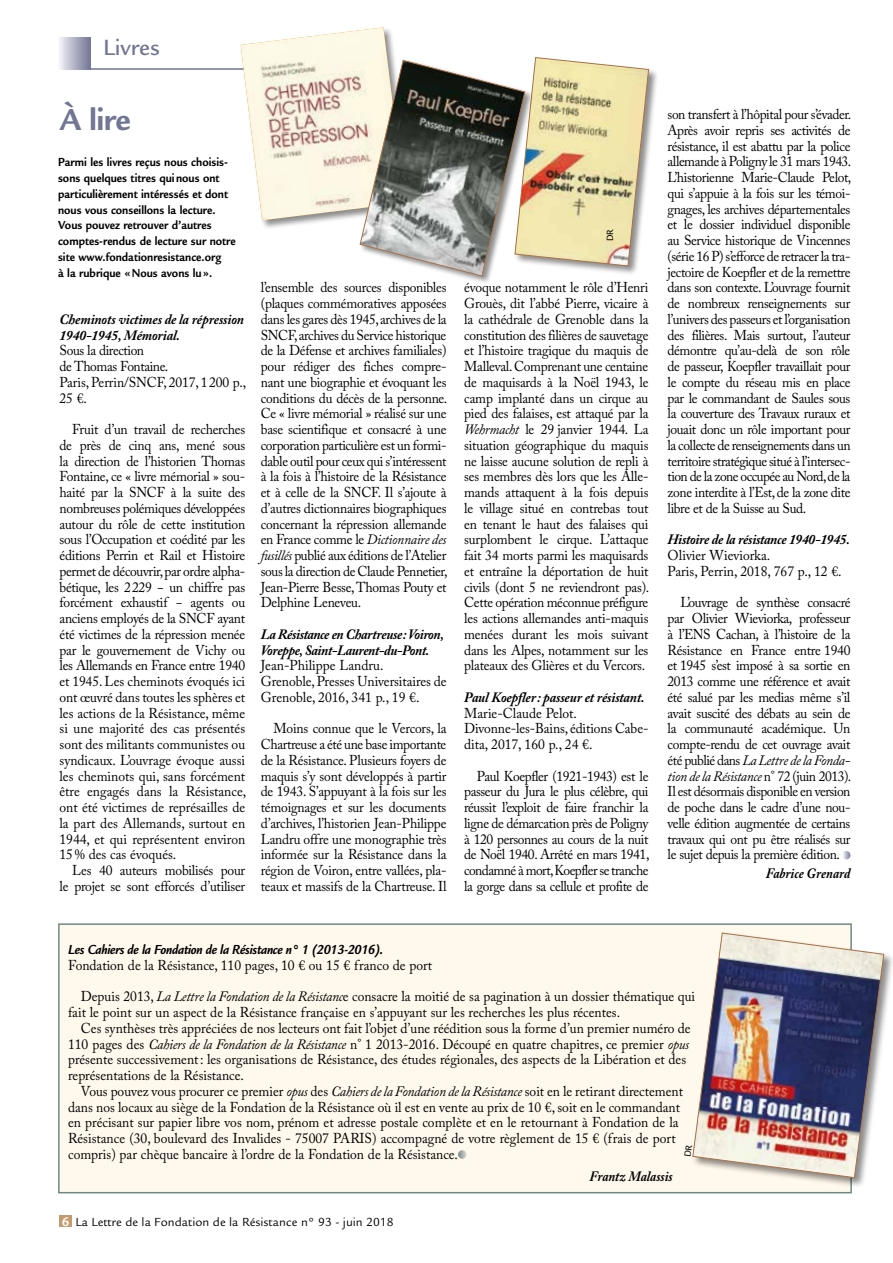
<style>
.page{position:relative;width:893px;height:1263px;background:#fff}
.page>*{position:absolute;margin:0;border:0;box-sizing:border-box;transform-origin:0 0}
.t1{font:700 33px "Legacy Sans";color:#717694}
.t2{font:500 24px "Legacy Sans";color:#717694}
.t3{font:14.25px/15.8px "Adobe Caslon Pro";color:#000;text-align:justify;scale:.95 1}
.t4{font:italic 700 14.25px/15.8px "Adobe Caslon Pro";letter-spacing:-.01em;color:#000;scale:.95 1}
.t5{font:14.25px/15.8px "Adobe Caslon Pro";letter-spacing:-.03em;color:#000;scale:.95 1}
.t6{font:italic 700 14.25px/15.8px "Adobe Caslon Pro";letter-spacing:-.03em;color:#000;scale:.95 1}
.t7{font:14.25px/15.8px "Adobe Caslon Pro";letter-spacing:-.02em;color:#000;text-align:right;scale:.95 1}
.t8{font:italic 700 14.25px "Legacy Sans";letter-spacing:-.02em;color:#000;scale:.9 1}
.t9{font:italic 700 14.25px "Adobe Caslon Pro";letter-spacing:-.01em;color:#000;scale:.9 1}
.t10{font:700 12.75px/15.8px "Legacy Sans";color:#000;scale:.9 1}
.t11{font:12.75px "Legacy Sans";color:#000}
.t12{font:500 9.75px "Legacy Sans";color:#000;scale:.9 1}
.s1{font-style:italic}
.s2{font-weight:700;font-size:13.5px;color:#fff}
</style>
<div class="page">
<div style="left:60px;top:1215px;width:12px;height:12px;background:#c69b6e"></div>
<hr style="left:90px;top:68px;width:157px;height:2px;background:#717694">
<svg style="left:60px;top:38px;width:30px;height:31px"></svg>
<div style="left:59px;top:924px;width:792px;height:269px;background:#fff8ec"></div>
<svg style="left:458px;top:1150px;width:9px;height:9px"></svg>
<div style="left:58px;top:923px;width:794px;height:270px;border:2px solid #708885"></div>
<div style="left:691px;top:931px;width:202px;height:258px;background:#000;opacity:.45"></div>
<img style="left:692px;top:932px;width:192px;height:246px">
<div style="left:514px;top:56px;width:145px;height:220px;background:#000;opacity:.45"></div>
<div style="left:359px;top:59px;width:175px;height:226px;background:#000;opacity:.45"></div>
<svg style="left:241px;top:27px;width:408px;height:250px"></svg>
<svg style="left:843px;top:851px;width:7px;height:8px"></svg>
<svg style="left:691px;top:1144px;width:1px;height:12px"></svg>
<h2 class="t2" style="left:103px;top:34px;width:58px">Livres</h2>
<h1 class="t1" style="left:60px;top:101px;width:73px">À lire</h1>
<p class="t10" style="left:58px;top:155px;width:199px">Parmi les livres reçus nous choisis&shy;sons quelques titres quinous ont particulièrement intéressés et dont nous vous conseillons la lecture.<br>Vous pouvez retrouver d’autres comptes-rendus de lecture sur notre site www.fondationresistance.org<br>à la rubrique «Nous avons lu».</p>
<p class="t4" style="left:60px;top:311px;width:196px">Cheminots victimes de la répression<br>1940-1945, Mémorial.</p>
<p class="t5" style="left:60px;top:343px;width:198px">Sous la direction<br>de Thomas Fontaine.<br>Paris, Perrin/SNCF, 2017, 1200 p.,<br>25 €.</p>
<p class="t3" style="left:60px;top:421px;width:198px;text-indent:13px">Fruit d’un travail de recherches de près de cinq ans, mené sous la direction de l’historien Thomas Fontaine, ce « livre mémorial » sou&shy;haité par la SNCF à la suite des nombreuses polémiques développées autour du rôle de cette institution sous l’Occupation et coédité par les éditions Perrin et Rail et Histoire permet de découvrir, par ordre alpha&shy;bétique, les 2229 − un chiffre pas forcément exhaustif − agents ou anciens employés de la SNCF ayant été victimes de la répression menée par le gouvernement de Vichy ou les Allemands en France entre 1940 et 1945. Les cheminots évoqués ici ont œuvré dans toutes les sphères et les actions de la Résistance, même si une majorité des cas présentés sont des militants communistes ou syndicaux. L’ouvrage évoque aussi les cheminots qui, sans forcément être engagés dans la Résistance, ont été victimes de représailles de la part des Allemands, surtout en 1944, et qui représentent environ 15% des cas évoqués.</p>
<p class="t7" style="left:60px;top:862px;width:197px">Les 40 auteurs mobilisés pour<br>le projet se sont efforcés d’utiliser</p>
<p class="t3" style="left:261px;top:280px;width:198px">l’ensemble des sources disponibles (plaques commémoratives apposées dans les gares dès 1945, archives de la SNCF, archives du Service historique de la Défense et archives familiales) pour rédiger des fiches compre&shy;nant une biographie et évoquant les conditions du décès de la personne.<br>Ce « livre mémorial » réalisé sur une base scientifique et consacré à une corporation particulière est un formi&shy;dable outil pour ceux qui s’intéressent à la fois à l’histoire de la Résistance et à celle de la SNCF. Il s’ajoute à d’autres dictionnaires biographiques concernant la répression allemande en France comme le <span class="s1">Dictionnaire des fusillés</span> publié aux éditions de l’Atelier sous la direction de Claude Pennetier, Jean-Pierre Besse, Thomas Pouty et Delphine Leneveu.</p>
<p class="t6" style="left:261px;top:626px;width:194px">La Résistance en Chartreuse: Voiron,<br>Voreppe, Saint-Laurent-du-Pont.</p>
<p class="t3" style="left:261px;top:658px;width:197px;text-align:left">Jean-Philippe Landru.<br>Grenoble, Presses Universitaires de<br>Grenoble, 2016, 341 p., 19 €.</p>
<p class="t3" style="left:261px;top:721px;width:197px;text-indent:13px">Moins connue que le Vercors, la Chartreuse a été une base importante de la Résistance. Plusieurs foyers de maquis s’y sont développés à partir de 1943. S’appuyant à la fois sur les témoignages et sur les documents d’archives, l’historien Jean-Philippe Landru offre une monographie très informée sur la Résistance dans la région de Voiron, entre vallées, pla&shy;teaux et massifs de la Chartreuse. Il</p>
<p class="t12" style="left:604px;top:241px;width:14px;rotate:-90deg">DR</p>
<p class="t3" style="left:464px;top:280px;width:196px">évoque notamment le rôle d’Henri Grouès, dit l’abbé Pierre, vicaire à la cathédrale de Grenoble dans la constitution des filières de sauvetage et l’histoire tragique du maquis de Malleval. Comprenant une centaine de maquisards à la Noël 1943, le camp implanté dans un cirque au pied des falaises, est attaqué par la <span class="s1">Wehrmacht</span> le 29 janvier 1944. La situation géographique du maquis ne laisse aucune solution de repli à ses membres dès lors que les Alle&shy;mands attaquent à la fois depuis le village situé en contrebas tout en tenant le haut des falaises qui surplombent le cirque. L’attaque fait 34 morts parmi les maquisards et entraîne la déportation de huit civils (dont 5 ne reviendront pas).<br>Cette opération méconnue préfigure les actions allemandes anti-maquis menées durant les mois suivant dans les Alpes, notamment sur les plateaux des Glières et du Vercors.</p>
<p class="t4" style="left:464px;top:689px;width:191px">Paul Koepfler: passeur et résistant.</p>
<p class="t3" style="left:464px;top:705px;width:195px;text-align:left">Marie-Claude Pelot.<br>Divonne-les-Bains, éditions Cabe&shy;dita, 2017, 160 p., 24 €.</p>
<p class="t3" style="left:464px;top:768px;width:196px;text-indent:13px">Paul Koepfler (1921-1943) est le passeur du Jura le plus célèbre, qui réussit l’exploit de faire franchir la ligne de démarcation près de Poligny à 120 personnes au cours de la nuit de Noël 1940. Arrêté en mars 1941, condamné à mort, Koepfler se tranche la gorge dans sa cellule et profite de</p>
<p class="t3" style="left:668px;top:106px;width:195px">son transfert à l’hôpital pour s’évader.<br>Après avoir repris ses activités de résistance, il est abattu par la police allemande à Poligny le 31 mars 1943.<br>L’historienne Marie-Claude Pelot, qui s’appuie à la fois sur les témoi&shy;gnages, les archives départementales et le dossier individuel disponible au Service historique de Vincennes (série 16 P) s’efforce de retracer la tra&shy;jectoire de Koepfler et de la remettre dans son contexte. L’ouvrage fournit de nombreux renseignements sur l’univers des passeurs et l’organisation des filières. Mais surtout, l’auteur démontre qu’au-delà de son rôle de passeur, Koepfler travaillait pour le compte du réseau mis en place par le commandant de Saules sous la couverture des Travaux ruraux et jouait donc un rôle important pour la collecte de renseignements dans un territoire stratégique situé à l’intersec&shy;tion de la zone occupée au Nord, de la zone interdite à l’Est, de la zone dite libre et de la Suisse au Sud.</p>
<p class="t4" style="left:668px;top:532px;width:193px">Histoire de la résistance 1940-1945.</p>
<p class="t3" style="left:668px;top:547px;width:185px">Olivier Wieviorka.<br>Paris, Perrin, 2018, 767 p., 12 €.</p>
<p class="t3" style="left:668px;top:595px;width:195px;text-indent:13px">L’ouvrage de synthèse consacré par Olivier Wieviorka, professeur à l’ENS Cachan, à l’histoire de la Résistance en France entre 1940 et 1945 s’est imposé à sa sortie en 2013 comme une référence et avait été salué par les medias même s’il avait suscité des débats au sein de la communauté académique. Un compte-rendu de cet ouvrage avait été publié dans <span class="s1">La Lettre de la Fonda&shy;tion de la Résistance</span> n° 72 (juin 2013).<br>Il est désormais disponible en version de poche dans le cadre d’une nou&shy;velle édition augmentée de certains travaux qui ont pu être réalisés sur le sujet depuis la première édition.</p>
<p class="t9" style="left:766px;top:865px;width:96px">Fabrice Grenard</p>
<p class="t8" style="left:68px;top:941px;width:352px">Les Cahiers de la Fondation de la Résistance n° 1 (2013-2016).</p>
<p class="t3" style="left:68px;top:957px;width:385px">Fondation de la Résistance, 110 pages, 10 € ou 15 € franco de port</p>
<p class="t3" style="left:68px;top:988px;width:662px;text-indent:13px">Depuis 2013, <span class="s1">La Lettre la Fondation de la Résistanc</span>e consacre la moitié de sa pagination à un dossier thématique qui fait le point sur un aspect de la Résistance française en s’appuyant sur les recherches les plus récentes.</p>
<p class="t3" style="left:68px;top:1020px;width:657px;text-align:left;text-indent:13px">Ces synthèses très appréciées de nos lecteurs ont fait l’objet d’une réédition sous la forme d’un premier numéro de 110 pages des <span class="s1">Cahiers de la Fondation de la Résistance</span> n° 1 2013-2016. Découpé en quatre chapitres, ce premier <span class="s1">opus </span>présente successivement: les organisations de Résistance, des études régionales, des aspects de la Libération et des représentations de la Résistance.</p>
<p class="t3" style="left:68px;top:1083px;width:649px;text-align:left;text-indent:13px">Vous pouvez vous procurer ce premier <span class="s1">opus</span> des <span class="s1">Cahiers de la Fondation de la Résistance</span> soit en le retirant directement dans nos locaux au siège de la Fondation de la Résistance où il est en vente au prix de 10 €, soit en le commandant en précisant sur papier libre vos nom, prénom et adresse postale complète et en le retournant à Fondation de la Résistance (30, boulevard des Invalides - 75007 PARIS) accompagné de votre règlement de 15 € (frais de port compris) par chèque bancaire à l’ordre de la Fondation de la Résistance.</p>
<p class="t9" style="left:590px;top:1167px;width:94px">Frantz Malassis</p>
<p class="t11" style="left:50px;top:1214px;width:345px"><span class="s2">6 6</span> La Lettre de la Fondation de la Résistance n° 93 - juin 2018</p>
</div>
